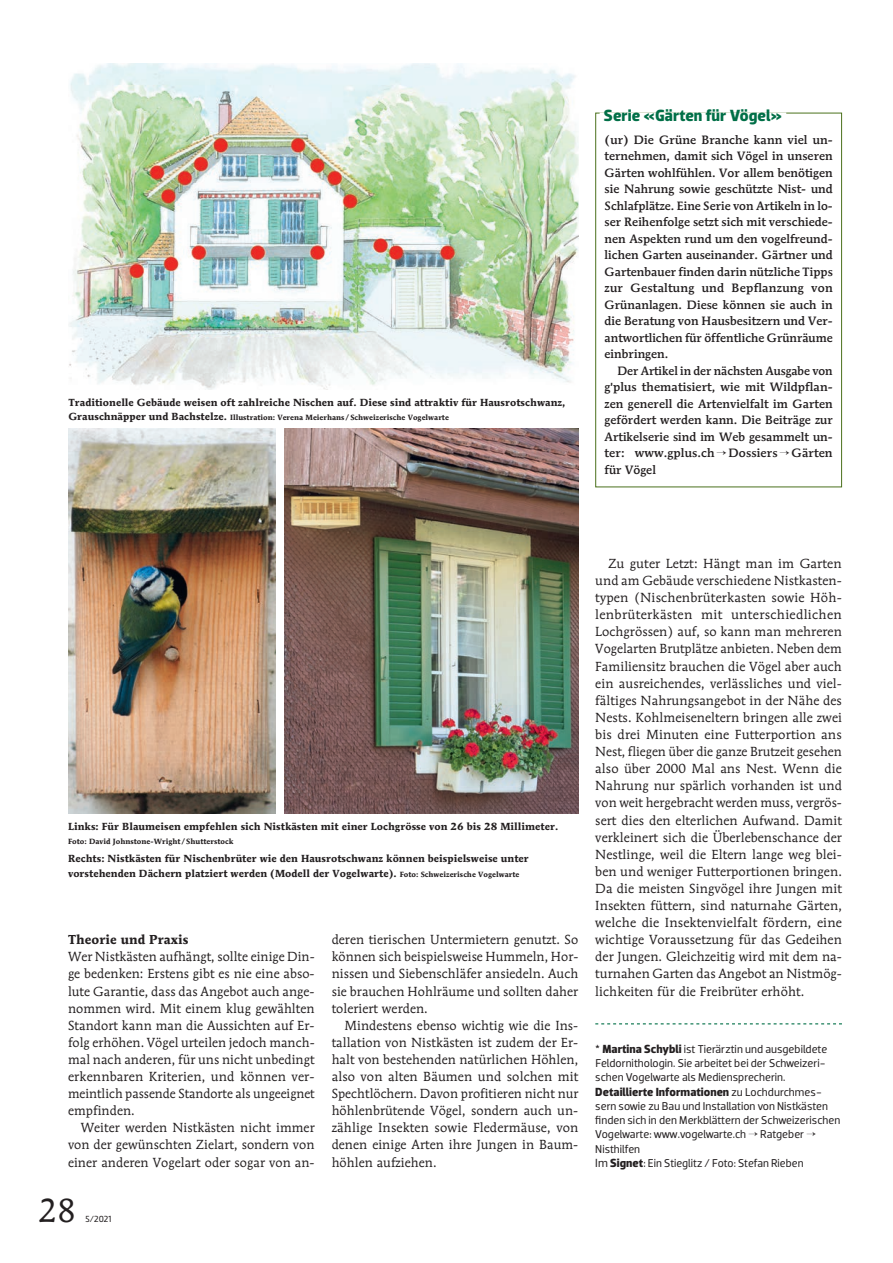
<style>
.page{position:relative;width:893px;height:1263px;background:#fff}
.page>*{position:absolute;margin:0;border:0;box-sizing:border-box;transform-origin:0 0}
.t1{font:33px "Mendoza Roman";color:#231f20}
.t2{font:700 16.5px "Dobra";color:#006f47}
.t3{font:13.05px/17.1px "Mendoza Roman";letter-spacing:.005em;color:#231f20;text-align:justify}
.t4{font:700 12.9px "Mendoza Roman";letter-spacing:.005em;color:#231f20}
.t5{font:500 12px/16.5px "Mendoza Roman";letter-spacing:.005em;color:#231f20;text-align:justify}
.t6{font:700 12px "Dobra";color:#231f20}
.t7{font:11.55px/14.2px "Dobra";color:#231f20}
.t8{font:700 10.2px/14.2px "Mendoza Roman";letter-spacing:.005em;color:#231f20}
.t9{font:9px "Dobra";color:#231f20}
.t10{font:700 7.5px "Mendoza Roman";letter-spacing:.005em;color:#231f20}
.s1{font-size:10.2px}
.s2{font-family:"Dobra"}
.s3{font-size:7.5px}
.s4{font-weight:700;font-size:12px}
.s5{font-weight:400;font-size:11.55px}
.s6{font-size:12px}
</style>
<div class="page">
<svg style="left:595px;top:1023px;width:247px;height:1px"></svg>
<div style="left:595px;top:113px;width:247px;height:374px;border:1px solid #4b711c"></div>
<hr style="left:600px;top:112px;width:186px;height:3px;background:#fff">
<img style="left:284px;top:428px;width:295px;height:385px">
<img style="left:69px;top:64px;width:510px;height:325px">
<img style="left:68px;top:428px;width:208px;height:385px">
<p class="t8" style="left:68px;top:395px;width:499px">Traditionelle Gebäude weisen oft zahlreiche Nischen auf. Diese sind attraktiv für Hausrotschwanz,</p>
<p class="t10" style="left:68px;top:412px;width:382px"><span class="s1">Grauschnäpper und Bachstelze.</span> Illustration: Verena Meierhans /Schweizerische Vogelwarte</p>
<p class="t2" style="left:604px;top:106px;width:180px">Serie «Gärten für Vögel»</p>
<p class="t5" style="left:605px;top:131px;width:230px">(ur) Die Grüne Branche kann viel un&shy;ternehmen, damit sich Vögel in unseren Gärten wohlfühlen. Vor allem benötigen sie Nahrung sowie geschützte Nist- und Schlafplätze. Eine Serie von Artikeln in lo&shy;ser Reihenfolge setzt sich mit verschiede&shy;nen Aspekten rund um den vogelfreund&shy;lichen Garten auseinander. Gärtner und Gartenbauer finden darin nützliche Tipps zur Gestaltung und Bepflanzung von Grünanlagen. Diese können sie auch in die Beratung von Hausbesitzern und Ver&shy;antwortlichen für öffentliche Grünräume einbringen.</p>
<p class="t5" style="left:605px;top:362px;width:230px;text-indent:13px">Der Artikel in der nächsten Ausgabe von g<span class="s2">’</span>plus thematisiert, wie mit Wildpflan&shy;zen generell die Artenvielfalt im Garten gefördert werden kann. Die Beiträge zur Artikelserie sind im Web gesammelt un&shy;ter: www.gplus.ch → Dossiers → Gärten für Vögel</p>
<p class="t8" style="left:68px;top:819px;width:492px">Links: Für Blaumeisen empfehlen sich Nistkästen mit einer Lochgrösse von 26 bis 28 Millimeter.</p>
<p class="t10" style="left:68px;top:836px;width:167px">Foto: David Johnstone-Wright /Shutterstock</p>
<p class="t8" style="left:68px;top:851px;width:462px">Rechts: Nistkästen für Nischenbrüter wie den Hausrotschwanz können beispielsweise unter vorstehenden Dächern platziert werden (Modell der Vogelwarte). <span class="s3">Foto: Schweizerische Vogelwarte</span></p>
<p class="t4" style="left:68px;top:932px;width:122px">Theorie und Praxis</p>
<p class="t3" style="left:68px;top:948px;width:248px">Wer Nistkästen aufhängt, sollte einige Din&shy;ge bedenken: Erstens gibt es nie eine abso&shy;lute Garantie, dass das Angebot auch ange&shy;nommen wird. Mit einem klug gewählten Standort kann man die Aussichten auf Er&shy;folg erhöhen. Vögel urteilen jedoch manch&shy;mal nach anderen, für uns nicht unbedingt erkennbaren Kriterien, und können ver&shy;meintlich passende Standorte als ungeeignet empfinden.</p>
<p class="t3" style="left:68px;top:1119px;width:248px;text-indent:13px">Weiter werden Nistkästen nicht immer von der gewünschten Zielart, sondern von einer anderen Vogelart oder sogar von an-</p>
<h1 class="t1" style="left:38px;top:1190px;width:39px">28</h1>
<p class="t9" style="left:86px;top:1213px;width:27px">5/2021</p>
<p class="t3" style="left:332px;top:931px;width:248px">deren tierischen Untermietern genutzt. So können sich beispielsweise Hummeln, Hor&shy;nissen und Siebenschläfer ansiedeln. Auch sie brauchen Hohlräume und sollten daher toleriert werden.</p>
<p class="t3" style="left:332px;top:1016px;width:248px;text-indent:13px">Mindestens ebenso wichtig wie die Ins&shy;tallation von Nistkästen ist zudem der Er&shy;halt von bestehenden natürlichen Höhlen, also von alten Bäumen und solchen mit Spechtlöchern. Davon profitieren nicht nur höhlenbrütende Vögel, sondern auch un&shy;zählige Insekten sowie Fledermäuse, von denen einige Arten ihre Jungen in Baum&shy;höhlen aufziehen.</p>
<p class="t3" style="left:595px;top:555px;width:248px;text-indent:13px">Zu guter Letzt: Hängt man im Garten und am Gebäude verschiedene Nistkasten&shy;typen (Nischenbrüterkasten sowie Höh&shy;lenbrüterkästen mit unterschiedlichen Lochgrössen) auf, so kann man mehreren Vogelarten Brutplätze anbieten. Neben dem Familiensitz brauchen die Vögel aber auch ein ausreichendes, verlässliches und viel&shy;fältiges Nahrungsangebot in der Nähe des Nests. Kohlmeiseneltern bringen alle zwei bis drei Minuten eine Futterportion ans Nest, fliegen über die ganze Brutzeit gesehen also über 2000 Mal ans Nest. Wenn die Nahrung nur spärlich vorhanden ist und von weit hergebracht werden muss, vergrös&shy;sert dies den elterlichen Aufwand. Damit verkleinert sich die Überlebenschance der Nestlinge, weil die Eltern lange weg blei&shy;ben und weniger Futterportionen bringen.<br>Da die meisten Singvögel ihre Jungen mit Insekten füttern, sind naturnahe Gärten, welche die Insektenvielfalt fördern, eine wichtige Voraussetzung für das Gedeihen der Jungen. Gleichzeitig wird mit dem na&shy;turnahen Garten das Angebot an Nistmög&shy;lichkeiten für die Freibrüter erhöht.</p>
<p class="t7" style="left:595px;top:1042px;width:233px"><span class="s4">* Martina Schybli</span> ist Tierärztin und ausgebildete<br>Feldornithologin. Sie arbeitet bei der Schweizeri&shy;schen Vogelwarte als Mediensprecherin.</p>
<p class="t6" style="left:595px;top:1084px;width:228px">Detaillierte Informationen <span class="s5">zu Lochdurchmes-</span></p>
<p class="t7" style="left:595px;top:1099px;width:247px">sern sowie zu Bau und Installation von Nistkästen finden sich in den Merkblättern der Schweizerischen Vogelwarte: www.vogelwarte.ch → Ratgeber → Nisthilfen<br><span class="s6">Im</span> <span class="s4">Signet</span><span class="s6">:</span> Ein Stieglitz / Foto: Stefan Rieben</p>
</div>
